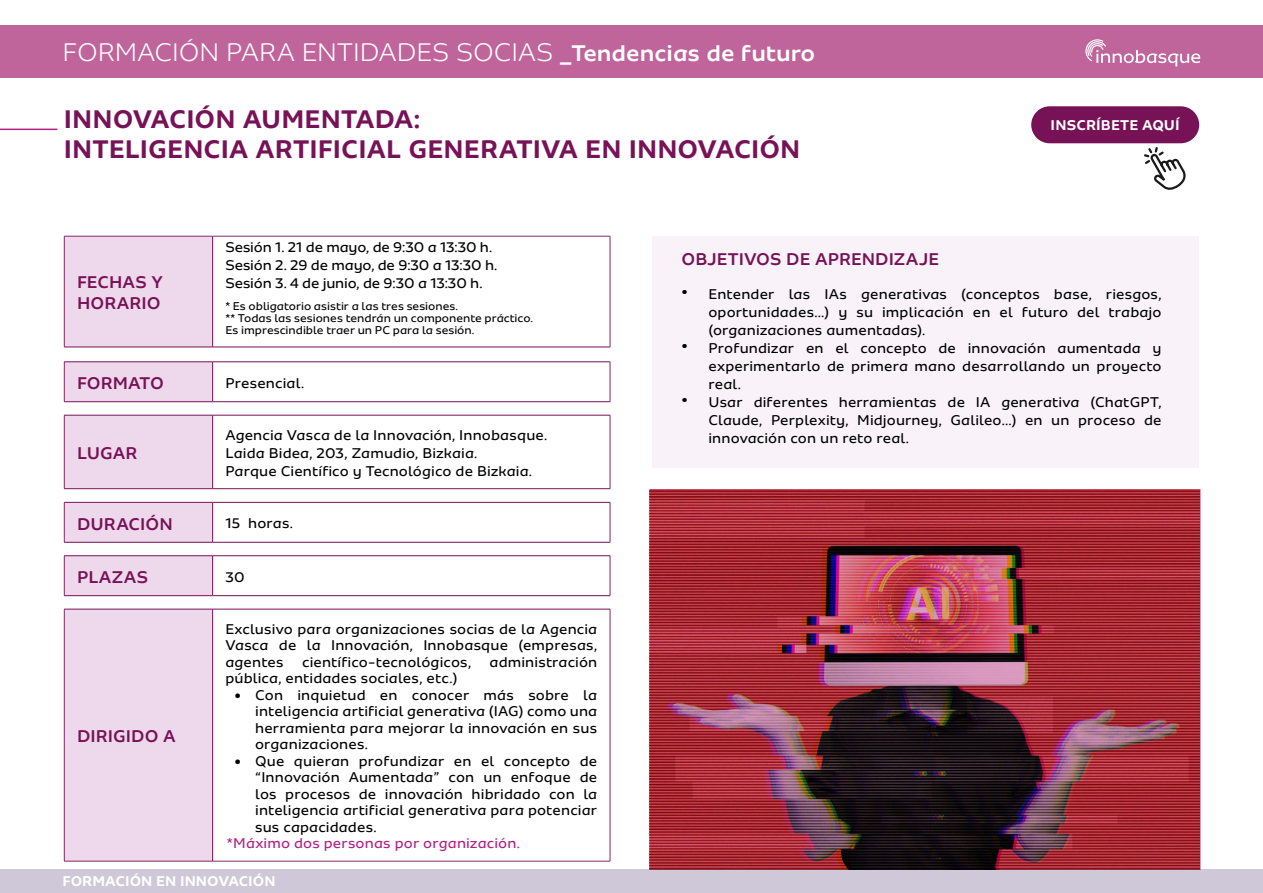
<style>
.page{position:relative;width:1263px;height:893px;background:#fff}
.page>*{position:absolute;margin:0;border:0;box-sizing:border-box;transform-origin:0 0}
.t1{font:700 27px/30px "Sua";letter-spacing:.005em;color:#771256}
.t2{font:300 27px "Sua";color:#fff}
.t3{font:500 24px "Sua";color:#fff}
.t4{font:500 18px/21px "Sua";letter-spacing:.005em;color:#771256}
.t5{font:15px/18px "Sua";letter-spacing:.005em;color:#000;text-align:justify}
.t6{font:700 15px "Sua";letter-spacing:.005em;color:#fff}
.t7{font:15px "Sua";letter-spacing:.01em;color:#b31f83}
.t8{font:12px/12px "Sua";letter-spacing:-.005em;color:#000}
.s1{font-family:"Trebuchet MS";font-weight:700}
.s2{font-weight:700;font-size:21px}
</style>
<div class="page">
<div style="left:0;top:26px;width:1263px;height:52px;background:#bf659b"></div>
<svg style="left:1085px;top:39px;width:115px;height:27px"></svg>
<div style="left:0;top:870px;width:1263px;height:23px;background:#cec8d8"></div>
<div style="left:65px;top:237px;width:147px;height:624px;background:#eed8eb"></div>
<svg style="left:64px;top:348px;width:149px;height:261px"></svg>
<svg style="left:213px;top:361px;width:397px;height:248px"></svg>
<hr style="left:64px;top:236px;width:149px;height:1px;background:#832765">
<hr style="left:64px;top:236px;width:1px;height:111px;background:#832765">
<hr style="left:213px;top:236px;width:397px;height:1px;background:#832765">
<hr style="left:610px;top:236px;width:1px;height:111px;background:#832765">
<hr style="left:64px;top:362px;width:1px;height:39px;background:#832765">
<hr style="left:610px;top:362px;width:1px;height:39px;background:#832765">
<hr style="left:64px;top:415px;width:1px;height:73px;background:#832765">
<hr style="left:610px;top:415px;width:1px;height:73px;background:#832765">
<hr style="left:64px;top:503px;width:1px;height:39px;background:#832765">
<hr style="left:610px;top:503px;width:1px;height:39px;background:#832765">
<hr style="left:64px;top:556px;width:1px;height:39px;background:#832765">
<hr style="left:610px;top:556px;width:1px;height:39px;background:#832765">
<hr style="left:64px;top:609px;width:1px;height:252px;background:#832765">
<hr style="left:610px;top:609px;width:1px;height:252px;background:#832765">
<hr style="left:64px;top:861px;width:149px;height:1px;background:#832765">
<hr style="left:213px;top:861px;width:397px;height:1px;background:#832765">
<hr style="left:212px;top:236px;width:1px;height:111px;background:#771256">
<hr style="left:64px;top:347px;width:149px;height:1px;background:#771256">
<hr style="left:213px;top:347px;width:397px;height:1px;background:#771256">
<hr style="left:64px;top:362px;width:149px;height:1px;background:#771256">
<hr style="left:213px;top:362px;width:397px;height:1px;background:#771256">
<hr style="left:212px;top:362px;width:1px;height:39px;background:#771256">
<hr style="left:64px;top:401px;width:149px;height:1px;background:#771256">
<hr style="left:213px;top:401px;width:397px;height:1px;background:#771256">
<hr style="left:64px;top:415px;width:149px;height:1px;background:#771256">
<hr style="left:213px;top:415px;width:397px;height:1px;background:#771256">
<hr style="left:212px;top:415px;width:1px;height:73px;background:#771256">
<hr style="left:64px;top:488px;width:149px;height:1px;background:#771256">
<hr style="left:213px;top:488px;width:397px;height:1px;background:#771256">
<hr style="left:64px;top:502px;width:149px;height:1px;background:#771256">
<hr style="left:213px;top:502px;width:397px;height:1px;background:#771256">
<hr style="left:212px;top:503px;width:1px;height:39px;background:#771256">
<hr style="left:64px;top:542px;width:149px;height:1px;background:#771256">
<hr style="left:213px;top:542px;width:397px;height:1px;background:#771256">
<hr style="left:64px;top:555px;width:149px;height:1px;background:#771256">
<hr style="left:213px;top:555px;width:397px;height:1px;background:#771256">
<hr style="left:212px;top:556px;width:1px;height:39px;background:#771256">
<hr style="left:64px;top:595px;width:149px;height:1px;background:#771256">
<hr style="left:213px;top:595px;width:397px;height:1px;background:#771256">
<hr style="left:64px;top:609px;width:149px;height:1px;background:#771256">
<hr style="left:213px;top:609px;width:397px;height:1px;background:#771256">
<hr style="left:212px;top:609px;width:1px;height:252px;background:#771256">
<hr style="left:0;top:129px;width:57px;height:1px;background:#b31f83">
<div style="left:1031px;top:106px;width:168px;height:37px;background:#771256;border-radius:18px"></div>
<svg style="left:1144px;top:147px;width:42px;height:43px"></svg>
<div style="left:653px;top:236px;width:546px;height:232px;background:#f9f3f9"></div>
<img style="left:650px;top:489px;width:551px;height:381px">
<h1 class="t2" style="left:63px;top:38px;width:492px">FORMACIÓN PARA ENTIDADES SOCIAS</h1>
<h2 class="t3" style="left:560px;top:39px;width:256px">_Tendencias de futuro</h2>
<h1 class="t1" style="left:64px;top:103px;width:738px">INNOVACIÓN AUMENTADA:<br>INTELIGENCIA ARTIFICIAL GENERATIVA EN INNOVACIÓN</h1>
<p class="t6" style="left:1051px;top:116px;width:131px">INSCRÍBETE AQUÍ</p>
<p class="t4" style="left:77px;top:272px;width:88px">FECHAS Y<br>HORARIO</p>
<p class="t5" style="left:225px;top:238px;width:273px;text-align:left">Sesión 1. 21 de mayo, de 9:30 a 13:30 h.<br>Sesión 2. 29 de mayo, de 9:30 a 13:30 h.<br>Sesión 3. 4 de junio, de 9:30 a 13:30 h.</p>
<p class="t8" style="left:225px;top:300px;width:309px">* Es obligatorio asistir a las tres sesiones.<br>** Todas las sesiones tendrán un componente práctico.<br>Es imprescindible traer un PC para la sesión.</p>
<p class="t4" style="left:77px;top:372px;width:88px">FORMATO</p>
<p class="t5" style="left:225px;top:374px;width:80px">Presencial.</p>
<p class="t4" style="left:77px;top:442px;width:62px">LUGAR</p>
<p class="t5" style="left:225px;top:426px;width:323px;text-align:left">Agencia Vasca de la Innovación, Innobasque.<br>Laida Bidea, 203, Zamudio, Bizkaia.<br>Parque Científico y Tecnológico de Bizkaia.</p>
<p class="t4" style="left:77px;top:513px;width:97px">DURACIÓN</p>
<p class="t5" style="left:225px;top:514px;width:69px">15 horas.</p>
<p class="t4" style="left:77px;top:566px;width:73px">PLAZAS</p>
<p class="t5" style="left:225px;top:568px;width:21px">30</p>
<p class="t4" style="left:77px;top:726px;width:100px">DIRIGIDO A</p>
<p class="t5" style="left:225px;top:621px;width:373px;line-height:16.5px">Exclusivo para organizaciones socias de la Agencia Vasca de la Innovación, Innobasque (empresas, agentes científico-tecnológicos, administración pública, entidades sociales, etc.)</p>
<p class="t5" style="left:255px;top:687px;width:344px;line-height:16.5px;text-indent:-21px"><span class="s1">•</span> Con inquietud en conocer más sobre la inteligencia artificial generativa (IAG) como una herramienta para mejorar la innovación en sus organizaciones.</p>
<p class="t5" style="left:255px;top:753px;width:344px;line-height:16.5px;text-indent:-21px"><span class="s1">•</span> Que quieran profundizar en el concepto de “Innovación Aumentada” con un enfoque de los procesos de innovación hibridado con la inteligencia artificial generativa para potenciar sus capacidades.</p>
<p class="t7" style="left:227px;top:835px;width:295px">*Máximo dos personas por organización.</p>
<p class="t6" style="left:63px;top:872px;width:215px">FORMACIÓN EN INNOVACIÓN</p>
<p class="t4" style="left:681px;top:249px;width:259px">OBJETIVOS DE APRENDIZAJE</p>
<p class="t5" style="left:708px;top:285px;width:455px;text-indent:-27px"><span class="s2">•</span> Entender las IAs generativas (conceptos base, riesgos, oportunidades…) y su implicación en el futuro del trabajo (organizaciones aumentadas).</p>
<p class="t5" style="left:708px;top:339px;width:455px;text-indent:-27px"><span class="s2">•</span> Profundizar en el concepto de innovación aumentada y experimentarlo de primera mano desarrollando un proyecto real.</p>
<p class="t5" style="left:708px;top:393px;width:455px;text-indent:-27px"><span class="s2">•</span> Usar diferentes herramientas de IA generativa (ChatGPT, Claude, Perplexity, Midjourney, Galileo…) en un proceso de innovación con un reto real.</p>
</div>
